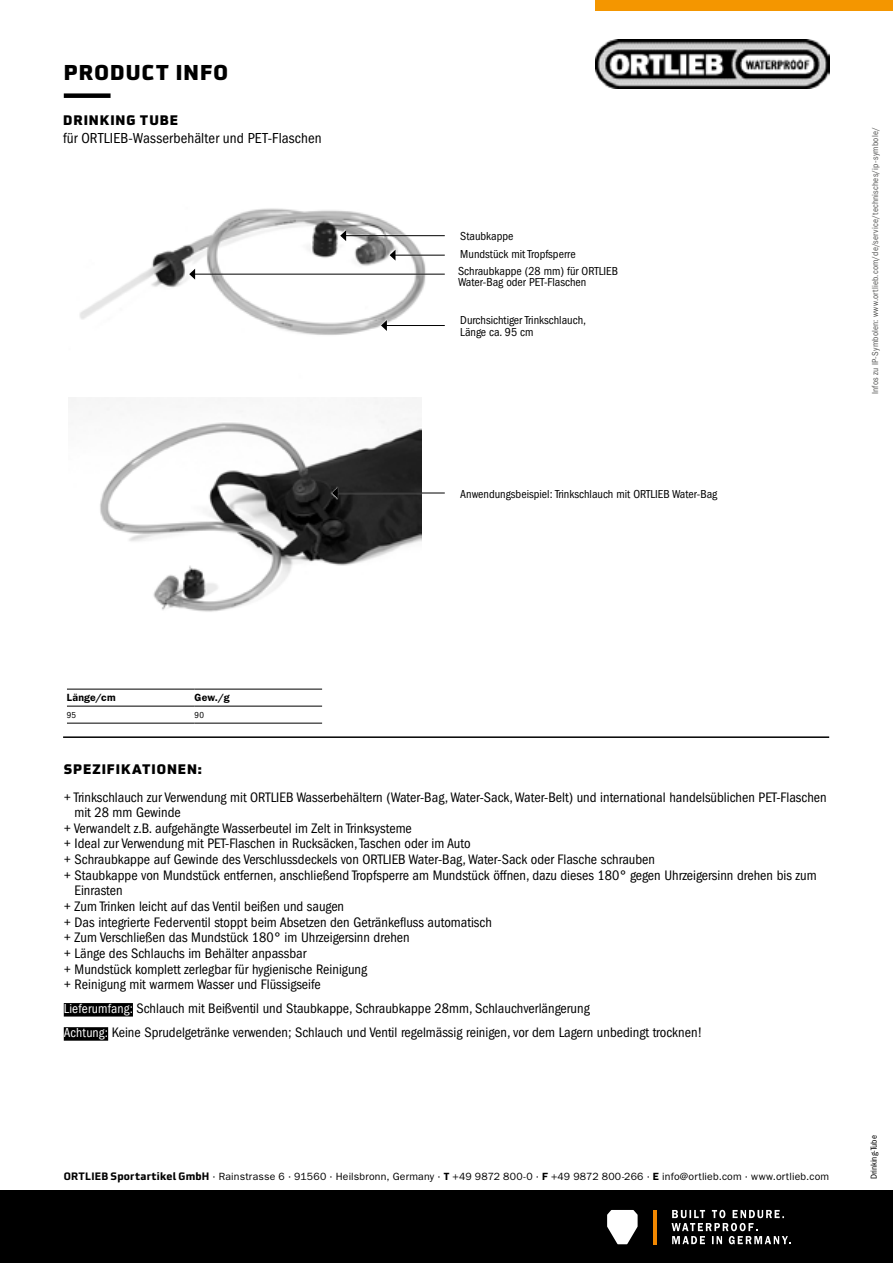
<style>
.page{position:relative;width:893px;height:1263px;background:#fff}
.page>*{position:absolute;margin:0;border:0;box-sizing:border-box;transform-origin:0 0}
.t1{font:900 21px "Utility Pro";letter-spacing:.055em;color:#000}
.t2{font:condensed 15px "ITC Franklin Gothic Std";letter-spacing:.01em;color:#000}
.t3{font:condensed 14.25px/24.2px "ITC Franklin Gothic Std";color:#000}
.t4{font:900 13.5px "Utility Pro";letter-spacing:.07em;color:#000}
.t5{font:condensed 12px/16.6px "ITC Franklin Gothic Std";color:#000}
.t6{font:10.5px "ITC Franklin Gothic Std";letter-spacing:.02em;color:#000}
.t7{font:600 10.5px "ITC Franklin Gothic Std";letter-spacing:.02em;color:#000}
.t8{font:condensed 9px "ITC Franklin Gothic Std";letter-spacing:.025em;color:#575756}
.t9{font:condensed 9px "ITC Franklin Gothic Std";color:#000}
.s1{font-size:13.5px;color:#fff}
.s2{font-family:"Utility OT";font-weight:700}
.s3{font-weight:600}
</style>
<div class="page">
<img style="left:595px;top:39px;width:234px;height:49px">
<div style="left:595px;top:0;width:298px;height:10px;background:#f49600"></div>
<div style="left:0;top:1191px;width:893px;height:72px;background:#000"></div>
<svg style="left:607px;top:1210px;width:31px;height:34px"></svg>
<hr style="left:653px;top:1210px;width:3px;height:34px;background:#f18700">
<svg style="left:671px;top:1210px;width:120px;height:34px"></svg>
<hr style="left:63px;top:736px;width:766px;height:2px;background:#000">
<div style="left:64px;top:93px;width:47px;height:5px;background:#000"></div>
<img style="left:80px;top:208px;width:346px;height:127px">
<img style="left:68px;top:398px;width:353px;height:214px">
<div style="left:380px;top:319px;width:66px;height:13px;background:#fff"></div>
<hr style="left:386px;top:325px;width:59px;height:1px;background:#000">
<svg style="left:381px;top:320px;width:6px;height:11px"></svg>
<svg style="left:331px;top:486px;width:114px;height:14px"></svg>
<hr style="left:337px;top:493px;width:108px;height:1px;background:#000">
<svg style="left:332px;top:487px;width:6px;height:11px"></svg>
<svg style="left:188px;top:267px;width:257px;height:14px"></svg>
<hr style="left:194px;top:274px;width:251px;height:1px;background:#000">
<svg style="left:189px;top:269px;width:6px;height:11px"></svg>
<svg style="left:388px;top:248px;width:57px;height:14px"></svg>
<hr style="left:395px;top:255px;width:50px;height:1px;background:#000">
<svg style="left:390px;top:250px;width:5px;height:11px"></svg>
<svg style="left:339px;top:229px;width:106px;height:13px"></svg>
<hr style="left:345px;top:235px;width:100px;height:1px;background:#000">
<svg style="left:340px;top:230px;width:6px;height:11px"></svg>
<div style="left:64px;top:1003px;width:69px;height:13px;background:#000"></div>
<div style="left:64px;top:1027px;width:44px;height:14px;background:#000"></div>
<hr style="left:67px;top:706px;width:128px;height:1px;background:#000">
<hr style="left:195px;top:706px;width:127px;height:1px;background:#000">
<hr style="left:67px;top:723px;width:128px;height:1px;background:#000">
<hr style="left:195px;top:723px;width:127px;height:1px;background:#000">
<hr style="left:67px;top:689px;width:128px;height:1px;background:#000">
<hr style="left:195px;top:689px;width:127px;height:1px;background:#000">
<h1 class="t1" style="left:64px;top:53px;width:166px">PRODUCT INFO</h1>
<p class="t4" style="left:63px;top:108px;width:117px">DRINKING TUBE</p>
<p class="t2" style="left:63px;top:130px;width:260px">für ORTLIEB-Wasserbehälter und PET-Flaschen</p>
<p class="t5" style="left:460px;top:228px;width:55px">Staubkappe</p>
<p class="t5" style="left:458px;top:246px;width:161px">Mundstück mit Tropfsperre<br>Schraubkappe (28 mm) für ORTLIEB</p>
<p class="t5" style="left:458px;top:274px;width:130px">Water-Bag oder PET-Flaschen</p>
<p class="t5" style="left:460px;top:314px;width:127px;line-height:11.9px">Durchsichtiger Trinkschlauch,<br>Länge ca. 95 cm</p>
<p class="t5" style="left:460px;top:486px;width:259px">Anwendungsbeispiel: Trinkschlauch mit ORTLIEB Water-Bag</p>
<p class="t8" style="left:870px;top:394px;width:269px;rotate:-90deg">Infos zu IP-Symbolen: www.ortlieb.com/de/service/technisches/ip-symbole/</p>
<p class="t7" style="left:67px;top:691px;width:50px">Länge/cm</p>
<p class="t7" style="left:195px;top:691px;width:37px">Gew./g</p>
<p class="t9" style="left:67px;top:710px;width:11px">95</p>
<p class="t9" style="left:195px;top:710px;width:11px">90</p>
<p class="t4" style="left:64px;top:757px;width:140px">SPEZIFIKATIONEN:</p>
<p class="t3" style="left:64px;top:785px;width:764px">+ Trinkschlauch zur Verwendung mit ORTLIEB Wasserbehältern (Water-Bag, Water-Sack, Water-Belt) und international handelsüblichen PET-Flaschen</p>
<p class="t3" style="left:74px;top:800px;width:108px">mit 28 mm Gewinde</p>
<p class="t3" style="left:64px;top:816px;width:350px">+ Verwandelt z.B. aufgehängte Wasserbeutel im Zelt in Trinksysteme</p>
<p class="t3" style="left:64px;top:832px;width:408px">+ Ideal zur Verwendung mit PET-Flaschen in Rucksäcken, Taschen oder im Auto</p>
<p class="t3" style="left:64px;top:847px;width:593px">+ Schraubkappe auf Gewinde des Verschlussdeckels von ORTLIEB Water-Bag, Water-Sack oder Flasche schrauben</p>
<p class="t3" style="left:64px;top:863px;width:754px">+ Staubkappe von Mundstück entfernen, anschließend Tropfsperre am Mundstück öffnen, dazu dieses 180° gegen Uhrzeigersinn drehen bis zum</p>
<p class="t3" style="left:74px;top:879px;width:50px">Einrasten</p>
<p class="t3" style="left:64px;top:894px;width:282px">+ Zum Trinken leicht auf das Ventil beißen und saugen</p>
<p class="t3" style="left:64px;top:910px;width:430px">+ Das integrierte Federventil stoppt beim Absetzen den Getränkefluss automatisch</p>
<p class="t3" style="left:64px;top:926px;width:348px">+ Zum Verschließen das Mundstück 180° im Uhrzeigersinn drehen</p>
<p class="t3" style="left:64px;top:941px;width:244px">+ Länge des Schlauchs im Behälter anpassbar</p>
<p class="t3" style="left:64px;top:957px;width:305px">+ Mundstück komplett zerlegbar für hygienische Reinigung</p>
<p class="t3" style="left:64px;top:972px;width:259px">+ Reinigung mit warmem Wasser und Flüssigseife</p>
<p class="t3" style="left:64px;top:996px;width:640px"><span class="s1">Lieferumfang:</span> Schlauch mit Beißventil und Staubkappe, Schraubkappe 28mm, Schlauchverlängerung<br><span class="s1">Achtung:</span> Keine Sprudelgetränke verwenden; Schlauch und Ventil regelmässig reinigen, vor dem Lagern unbedingt trocknen!</p>
<p class="t6" style="left:64px;top:1170px;width:767px"><span class="s2">ORTLIEB Sportartikel GmbH</span> · Rainstrasse 6 · 91560 · Heilsbronn, Germany · <span class="s3">T</span> +49 9872 800-0 · <span class="s3">F</span> +49 9872 800-266 · <span class="s3">E</span> info@ortlieb.com · www.ortlieb.com</p>
<p class="t9" style="left:869px;top:1179px;width:46px;rotate:-90deg">Drinking-Tube</p>
</div>
